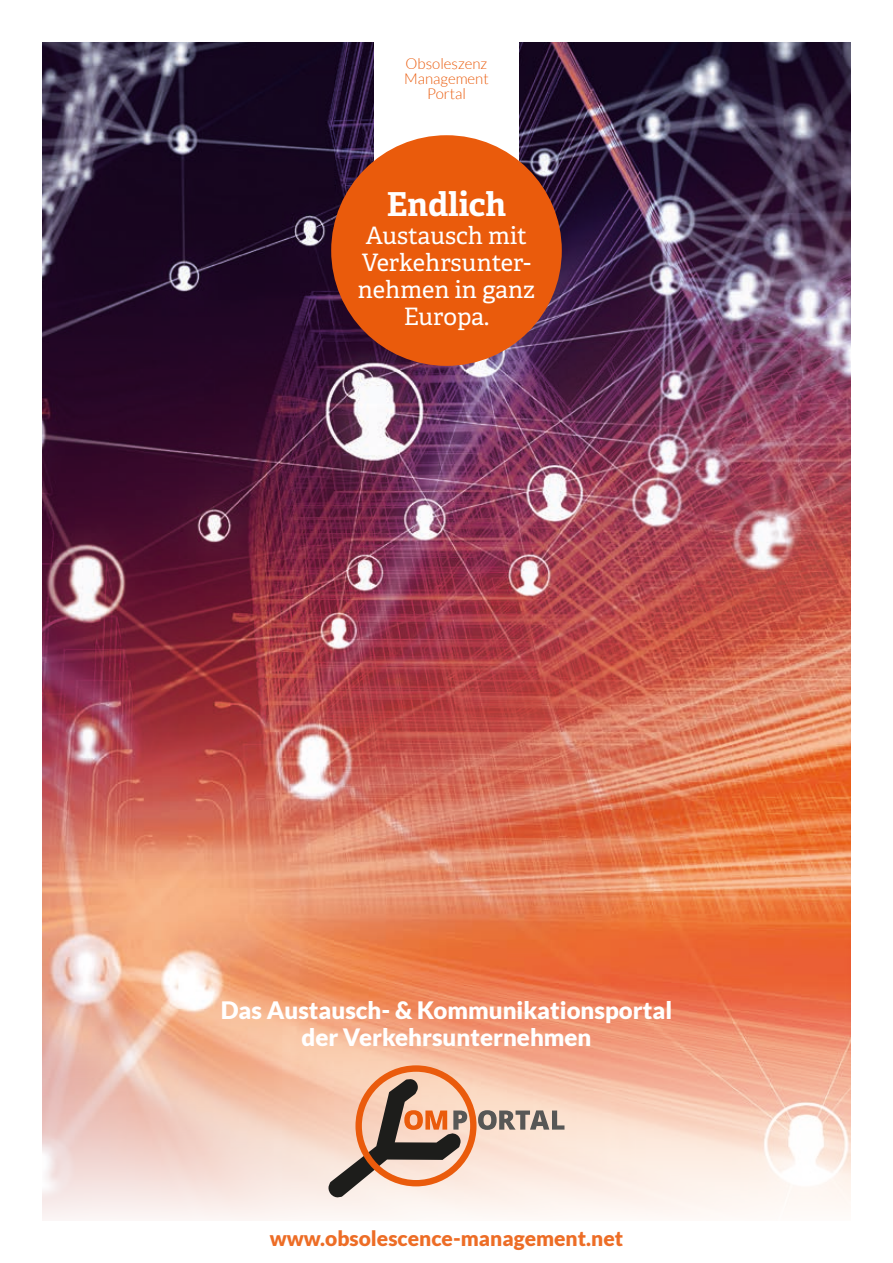
<style>
.page{position:relative;width:893px;height:1263px;background:#fff}
.page>*{position:absolute;margin:0;border:0;box-sizing:border-box;transform-origin:0 0}
.t1{font:700 33px "Adelle PE";color:#fff}
.t2{font:900 24px/27px "Lato";color:#fff;text-align:center}
.t3{font:24px/27px "Adelle PE";color:#fff;text-align:center}
.t4{font:900 21px "Lato";color:#ed6d26}
.t5{font:300 15px/15px "Lato";color:#ea5b0c;text-align:center}
</style>
<div class="page">
<img style="left:43px;top:43px;width:807px;height:1177px">
<svg style="left:328px;top:1065px;width:236px;height:132px"></svg>
<div style="left:374px;top:41px;width:145px;height:143px;background:#fff"></div>
<div style="left:331px;top:135px;width:231px;height:231px;background:#ea5b0c;border-radius:50%"></div>
<p class="t5" style="left:404px;top:56px;width:86px">Obsoleszenz<br>Management<br>Portal</p>
<h1 class="t1" style="left:387px;top:181px;width:121px">Endlich</h1>
<p class="t3" style="left:358px;top:220px;width:179px">Austausch mit<br>Verkehrsunter&shy;nehmen in ganz<br>Europa.</p>
<p class="t2" style="left:221px;top:996px;width:453px">Das Austausch- &amp; Kommunikationsportal der Verkehrsunternehmen</p>
<p class="t4" style="left:270px;top:1226px;width:355px">www.obsolescence-management.net</p>
</div>
